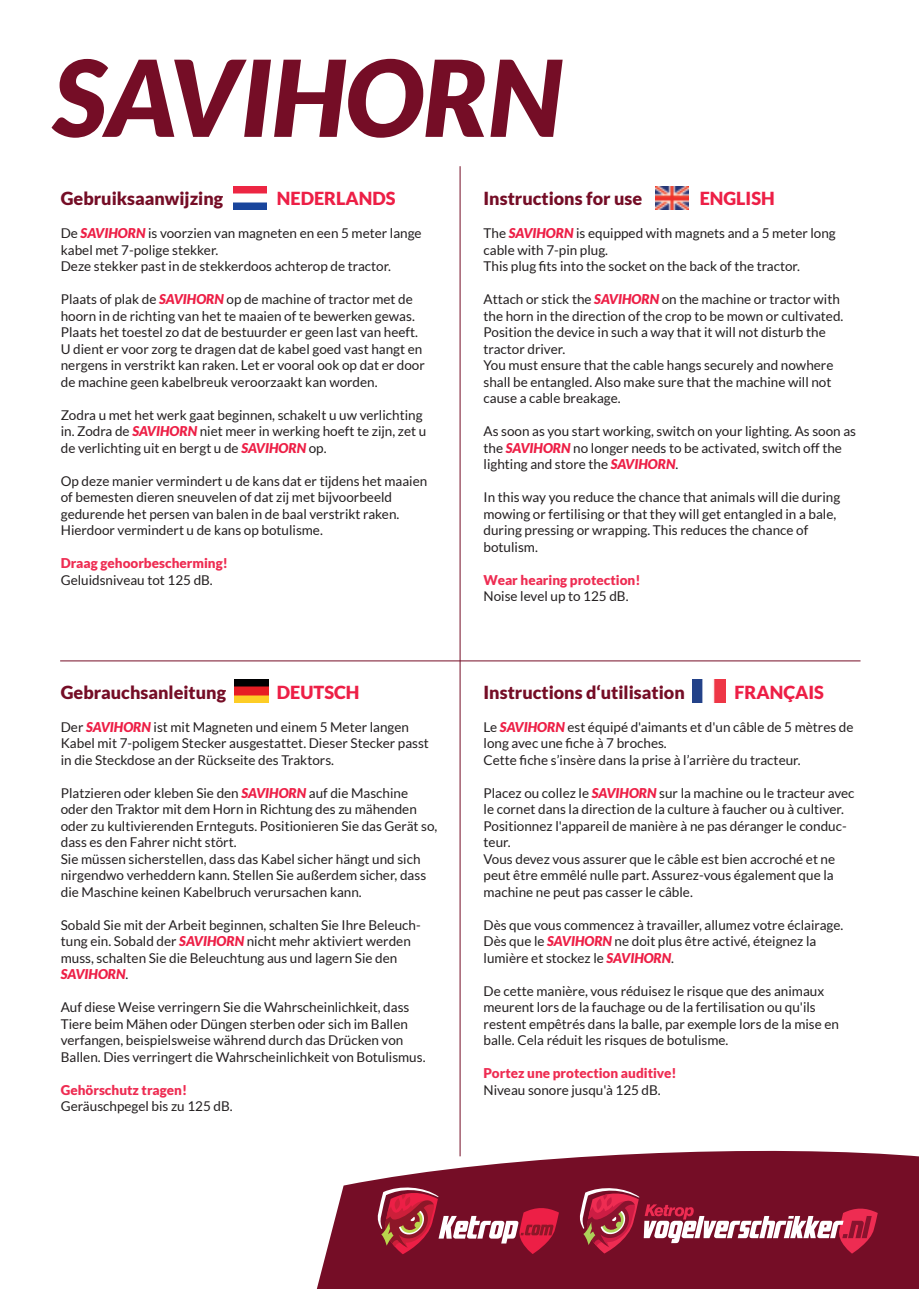
<style>
.page{position:relative;width:919px;height:1289px;background:#fff}
.page>*{position:absolute;margin:0;border:0;box-sizing:border-box;transform-origin:0 0}
.t1{font:italic 900 105.9px "Lato";color:#750d26}
.t2{font:900 18px "Lato";color:#750d26}
.t3{font:900 18px "Lato";color:#ed1f46}
.t4{font:13.5px/16.5px "Lato";color:#231f20}
.t5{font:900 13.5px "Lato";color:#ee2c52}
.s1{font-weight:900;font-style:italic;color:#ed1f46}
</style>
<div class="page">
<svg style="left:317px;top:1143px;width:601px;height:145px;fill:#750d26"></svg>
<svg style="left:377px;top:1184px;width:182px;height:70px;background:#9b2f44"></svg>
<svg style="left:579px;top:1185px;width:298px;height:68px;background:#98354b"></svg>
<hr style="left:459px;top:166px;width:1px;height:990px;background:#750d26">
<hr style="left:60px;top:660px;width:800px;height:1px;background:#750d26">
<img style="left:233px;top:186px;width:33px;height:24px">
<img style="left:692px;top:679px;width:33px;height:23px">
<img style="left:655px;top:186px;width:33px;height:24px">
<img style="left:235px;top:679px;width:33px;height:23px">
<h1 class="t1" style="left:53px;top:38px;width:510px">SAVIHORN</h1>
<h2 class="t2" style="left:61px;top:189px;width:164px">Gebruiksaanwijzing</h2>
<h2 class="t3" style="left:277px;top:189px;width:120px">NEDERLANDS</h2>
<p class="t4" style="left:61px;top:225px;width:362px">De <span class="s1">SAVIHORN</span> is voorzien van magneten en een 5 meter lange kabel met 7-polige stekker.<br>Deze stekker past in de stekkerdoos achterop de tractor.</p>
<p class="t4" style="left:61px;top:291px;width:365px">Plaats of plak de <span class="s1">SAVIHORN</span> op de machine of tractor met de hoorn in de richting van het te maaien of te bewerken gewas.<br>Plaats het toestel zo dat de bestuurder er geen last van heeft.<br>U dient er voor zorg te dragen dat de kabel goed vast hangt en nergens in verstrikt kan raken. Let er vooral ook op dat er door de machine geen kabelbreuk veroorzaakt kan worden.</p>
<p class="t4" style="left:61px;top:407px;width:367px">Zodra u met het werk gaat beginnen, schakelt u uw verlichting in. Zodra de <span class="s1">SAVIHORN</span> niet meer in werking hoeft te zijn, zet u de verlichting uit en bergt u de <span class="s1">SAVIHORN</span> op.</p>
<p class="t4" style="left:61px;top:473px;width:368px">Op deze manier vermindert u de kans dat er tijdens het maaien of bemesten dieren sneuvelen of dat zij met bijvoorbeeld gedurende het persen van balen in de baal verstrikt raken.<br>Hierdoor vermindert u de kans op botulisme.</p>
<p class="t5" style="left:61px;top:556px;width:169px">Draag gehoorbescherming!</p>
<p class="t4" style="left:61px;top:572px;width:153px">Geluidsniveau tot 125 dB.</p>
<h2 class="t2" style="left:61px;top:682px;width:167px">Gebrauchsanleitung</h2>
<h2 class="t3" style="left:277px;top:682px;width:84px">DEUTSCH</h2>
<p class="t4" style="left:61px;top:718px;width:369px">Der <span class="s1">SAVIHORN</span> ist mit Magneten und einem 5 Meter langen<br>Kabel mit 7-poligem Stecker ausgestattet. Dieser Stecker passt in die Steckdose an der Rückseite des Traktors.</p>
<p class="t4" style="left:61px;top:784px;width:378px">Platzieren oder kleben Sie den <span class="s1">SAVIHORN</span> auf die Maschine oder den Traktor mit dem Horn in Richtung des zu mähenden oder zu kultivierenden Ernteguts. Positionieren Sie das Gerät so, dass es den Fahrer nicht stört.<br>Sie müssen sicherstellen, dass das Kabel sicher hängt und sich nirgendwo verheddern kann. Stellen Sie außerdem sicher, dass die Maschine keinen Kabelbruch verursachen kann.</p>
<p class="t4" style="left:61px;top:916px;width:361px">Sobald Sie mit der Arbeit beginnen, schalten Sie Ihre Beleuch&shy;tung ein. Sobald der <span class="s1">SAVIHORN</span> nicht mehr aktiviert werden muss, schalten Sie die Beleuchtung aus und lagern Sie den <span class="s1">SAVIHORN</span>.</p>
<p class="t4" style="left:61px;top:999px;width:366px">Auf diese Weise verringern Sie die Wahrscheinlichkeit, dass Tiere beim Mähen oder Düngen sterben oder sich im Ballen verfangen, beispielsweise während durch das Drücken von Ballen. Dies verringert die Wahrscheinlichkeit von Botulismus.</p>
<p class="t5" style="left:61px;top:1082px;width:128px">Gehörschutz tragen!</p>
<p class="t4" style="left:61px;top:1098px;width:173px">Geräuschpegel bis zu 125 dB.</p>
<h2 class="t2" style="left:483px;top:189px;width:160px">Instructions for use</h2>
<h2 class="t3" style="left:699px;top:189px;width:77px">ENGLISH</h2>
<p class="t4" style="left:483px;top:225px;width:354px">The <span class="s1">SAVIHORN</span> is equipped with magnets and a 5 meter long cable with 7-pin plug.<br>This plug fits into the socket on the back of the tractor.</p>
<p class="t4" style="left:483px;top:291px;width:361px">Attach or stick the <span class="s1">SAVIHORN</span> on the machine or tractor with the horn in the direction of the crop to be mown or cultivated.<br>Position the device in such a way that it will not disturb the tractor driver.<br>You must ensure that the cable hangs securely and nowhere shall be entangled. Also make sure that the machine will not cause a cable breakage.</p>
<p class="t4" style="left:483px;top:423px;width:374px">As soon as you start working, switch on your lighting. As soon as the <span class="s1">SAVIHORN</span> no longer needs to be activated, switch off the lighting and store the <span class="s1">SAVIHORN</span>.</p>
<p class="t4" style="left:483px;top:489px;width:358px">In this way you reduce the chance that animals will die during mowing or fertilising or that they will get entangled in a bale, during pressing or wrapping. This reduces the chance of botulism.</p>
<p class="t5" style="left:483px;top:573px;width:158px">Wear hearing protection!</p>
<p class="t4" style="left:483px;top:588px;width:146px">Noise level up to 125 dB.</p>
<h2 class="t2" style="left:483px;top:682px;width:203px">Instructions d‘utilisation</h2>
<h2 class="t3" style="left:734px;top:682px;width:91px">FRANÇAIS</h2>
<p class="t4" style="left:483px;top:718px;width:371px">Le <span class="s1">SAVIHORN</span> est équipé d'aimants et d'un câble de 5 mètres de long avec une fiche à 7 broches.<br>Cette fiche s’insère dans la prise à l’arrière du tracteur.</p>
<p class="t4" style="left:483px;top:784px;width:372px">Placez ou collez le <span class="s1">SAVIHORN</span> sur la machine ou le tracteur avec le cornet dans la direction de la culture à faucher ou à cultiver.<br>Positionnez l'appareil de manière à ne pas déranger le conduc&shy;teur.<br>Vous devez vous assurer que le câble est bien accroché et ne peut être emmêlé nulle part. Assurez-vous également que la machine ne peut pas casser le câble.</p>
<p class="t4" style="left:483px;top:916px;width:361px">Dès que vous commencez à travailler, allumez votre éclairage.<br>Dès que le <span class="s1">SAVIHORN</span> ne doit plus être activé, éteignez la lumière et stockez le <span class="s1">SAVIHORN</span>.</p>
<p class="t4" style="left:483px;top:982px;width:357px">De cette manière, vous réduisez le risque que des animaux meurent lors de la fauchage ou de la fertilisation ou qu'ils restent empêtrés dans la balle, par exemple lors de la mise en balle. Cela réduit les risques de botulisme.</p>
<p class="t5" style="left:483px;top:1066px;width:194px">Portez une protection auditive!</p>
<p class="t4" style="left:483px;top:1081px;width:179px">Niveau sonore jusqu'à 125 dB.</p>
</div>
